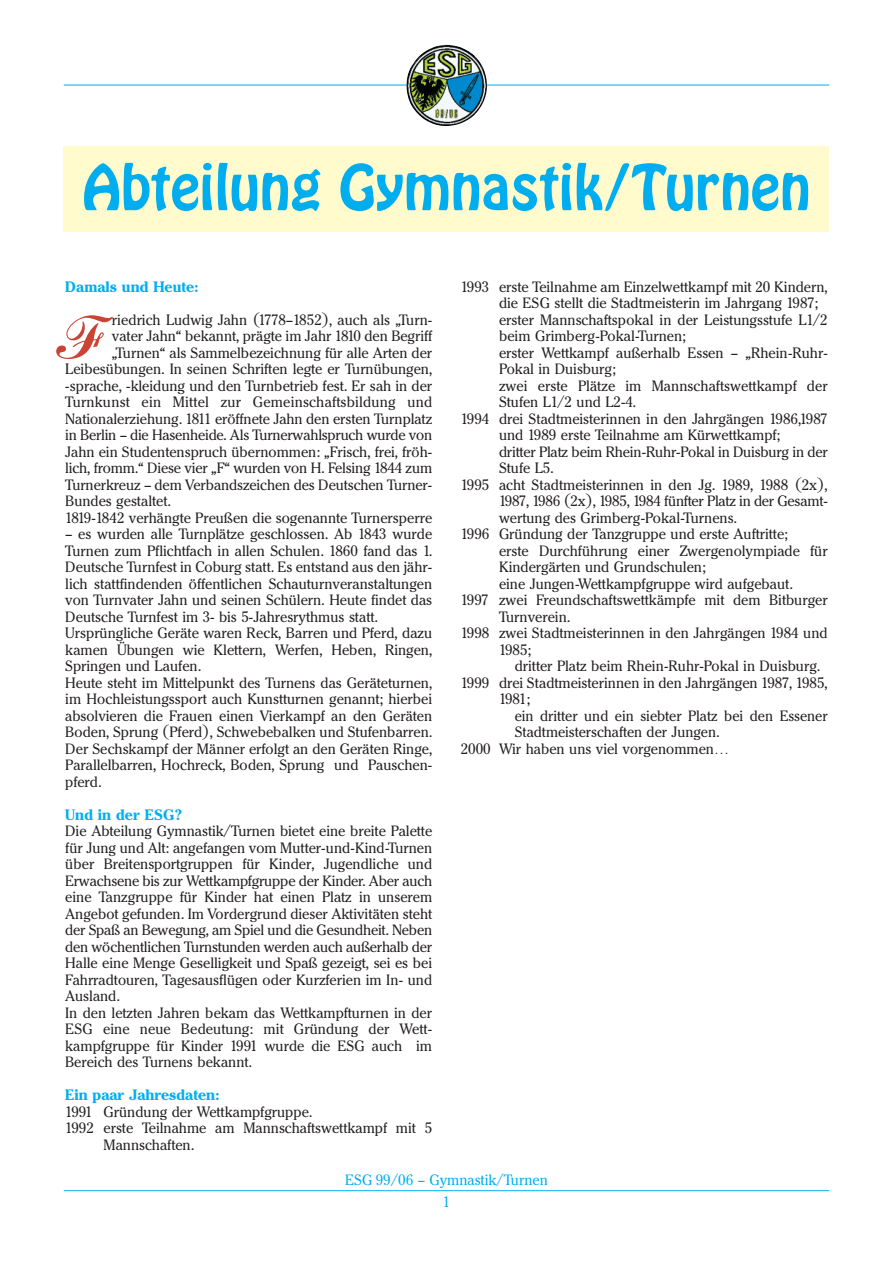
<style>
.page{position:relative;width:893px;height:1263px;background:#fff}
.page>*{position:absolute;margin:0;border:0;box-sizing:border-box;transform-origin:0 0}
.t1{font:69px "Commercial Script BT";color:#ca4334}
.t2{font:55.5px "Hobo Std";color:#00aeef}
.t3{font:15px/16.5px "Cheltenham ITCBQ";color:#231f20}
.t4{font:700 15px "Cheltenham ITCBQ";color:#00aeef}
.t5{font:15px/22.5px "Cheltenham ITCBQ";color:#00aeef;text-align:center}
</style>
<div class="page">
<div style="left:64px;top:147px;width:765px;height:85px;background:#fffbcc"></div>
<hr style="left:64px;top:85px;width:765px;height:1px;background:#00aeef">
<hr style="left:64px;top:1190px;width:765px;height:1px;background:#00aeef">
<img style="left:410px;top:44px;width:73px;height:24px">
<h2 class="t2" style="left:82px;top:164px;width:730px">Abteilung Gymnastik/Turnen</h2>
<p class="t3" style="left:461px;top:278px;width:368px">1993 erste Teilnahme am Einzelwettkampf mit 20 Kindern,</p>
<p class="t3" style="left:499px;top:295px;width:321px">die ESG stellt die Stadtmeisterin im Jahrgang 1987;</p>
<p class="t3" style="left:499px;top:311px;width:330px">erster Mannschaftspokal in der Leistungsstufe L1/2</p>
<p class="t3" style="left:499px;top:328px;width:189px">beim Grimberg-Pokal-Turnen;</p>
<p class="t3" style="left:499px;top:344px;width:330px">erster Wettkampf außerhalb Essen – „Rhein-Ruhr-</p>
<p class="t3" style="left:499px;top:361px;width:118px">Pokal in Duisburg;</p>
<p class="t3" style="left:499px;top:377px;width:330px">zwei erste Plätze im Mannschaftswettkampf der</p>
<p class="t3" style="left:499px;top:394px;width:138px">Stufen L1/2 und L2-4.</p>
<p class="t3" style="left:461px;top:410px;width:368px">1994 drei Stadtmeisterinnen in den Jahrgängen 1986,1987</p>
<p class="t3" style="left:499px;top:427px;width:283px">und 1989 erste Teilnahme am Kürwettkampf;</p>
<p class="t3" style="left:499px;top:443px;width:330px">dritter Platz beim Rhein-Ruhr-Pokal in Duisburg in der</p>
<p class="t3" style="left:499px;top:460px;width:56px">Stufe L5.</p>
<p class="t3" style="left:461px;top:476px;width:368px">1995 acht Stadtmeisterinnen in den Jg. 1989, 1988 (2x),</p>
<p class="t3" style="left:499px;top:493px;width:330px">1987, 1986 (2x), 1985, 1984 fünfter Platz in der Gesamt-</p>
<p class="t3" style="left:499px;top:509px;width:240px">wertung des Grimberg-Pokal-Turnens.</p>
<p class="t3" style="left:461px;top:526px;width:329px">1996 Gründung der Tanzgruppe und erste Auftritte;</p>
<p class="t3" style="left:499px;top:542px;width:330px">erste Durchführung einer Zwergenolympiade für</p>
<p class="t3" style="left:499px;top:559px;width:208px">Kindergärten und Grundschulen;</p>
<p class="t3" style="left:499px;top:575px;width:295px">eine Jungen-Wettkampfgruppe wird aufgebaut.</p>
<p class="t3" style="left:461px;top:592px;width:368px">1997 zwei Freundschaftswettkämpfe mit dem Bitburger</p>
<p class="t3" style="left:499px;top:608px;width:73px">Turnverein.</p>
<p class="t3" style="left:461px;top:625px;width:368px">1998 zwei Stadtmeisterinnen in den Jahrgängen 1984 und</p>
<p class="t3" style="left:499px;top:641px;width:34px">1985;</p>
<p class="t3" style="left:515px;top:658px;width:307px">dritter Platz beim Rhein-Ruhr-Pokal in Duisburg.</p>
<p class="t3" style="left:461px;top:674px;width:368px">1999 drei Stadtmeisterinnen in den Jahrgängen 1987, 1985,</p>
<p class="t3" style="left:499px;top:691px;width:33px">1981;</p>
<p class="t3" style="left:515px;top:707px;width:314px">ein dritter und ein siebter Platz bei den Essener</p>
<p class="t3" style="left:515px;top:724px;width:206px">Stadtmeisterschaften der Jungen.</p>
<p class="t3" style="left:461px;top:740px;width:270px">2000 Wir haben uns viel vorgenommen…</p>
<p class="t4" style="left:65px;top:278px;width:135px">Damals und Heute:</p>
<p class="t3" style="left:112px;top:311px;width:322px">riedrich Ludwig Jahn (1778–1852), auch als „Turn-</p>
<p class="t3" style="left:112px;top:328px;width:322px">vater Jahn“ bekannt, prägte im Jahr 1810 den Begriff</p>
<p class="t3" style="left:112px;top:344px;width:322px">„Turnen“ als Sammelbezeichnung für alle Arten der</p>
<p class="t3" style="left:65px;top:361px;width:368px">Leibesübungen. In seinen Schriften legte er Turnübungen,</p>
<p class="t3" style="left:65px;top:377px;width:368px">-sprache, -kleidung und den Turnbetrieb fest. Er sah in der</p>
<p class="t3" style="left:65px;top:394px;width:368px">Turnkunst ein Mittel zur Gemeinschaftsbildung und</p>
<p class="t3" style="left:65px;top:410px;width:368px">Nationalerziehung. 1811 eröffnete Jahn den ersten Turnplatz</p>
<p class="t3" style="left:65px;top:427px;width:368px">in Berlin – die Hasenheide. Als Turnerwahlspruch wurde von</p>
<p class="t3" style="left:65px;top:443px;width:368px">Jahn ein Studentenspruch übernommen: „Frisch, frei, fröh-</p>
<p class="t3" style="left:65px;top:460px;width:368px">lich, fromm.“ Diese vier „F“ wurden von H. Felsing 1844 zum</p>
<p class="t3" style="left:65px;top:476px;width:368px">Turnerkreuz – dem Verbandszeichen des Deutschen Turner-</p>
<p class="t3" style="left:65px;top:493px;width:107px">Bundes gestaltet.</p>
<p class="t3" style="left:65px;top:509px;width:368px">1819-1842 verhängte Preußen die sogenannte Turnersperre</p>
<p class="t3" style="left:65px;top:526px;width:368px">– es wurden alle Turnplätze geschlossen. Ab 1843 wurde Turnen zum Pflichtfach in allen Schulen. 1860 fand das 1.<br>Deutsche Turnfest in Coburg statt. Es entstand aus den jähr&shy;lich stattfindenden öffentlichen Schauturnveranstaltungen von Turnvater Jahn und seinen Schülern. Heute findet das Deutsche Turnfest im 3- bis 5-Jahresrythmus statt.<br>Ursprüngliche Geräte waren Reck, Barren und Pferd, dazu kamen Übungen wie Klettern, Werfen, Heben, Ringen, Springen und Laufen.<br>Heute steht im Mittelpunkt des Turnens das Geräteturnen, im Hochleistungssport auch Kunstturnen genannt; hierbei absolvieren die Frauen einen Vierkampf an den Geräten Boden, Sprung (Pferd), Schwebebalken und Stufenbarren.<br>Der Sechskampf der Männer erfolgt an den Geräten Ringe, Parallelbarren, Hochreck, Boden, Sprung und Pauschen&shy;pferd.</p>
<p class="t4" style="left:65px;top:806px;width:118px">Und in der ESG?</p>
<p class="t3" style="left:65px;top:823px;width:369px">Die Abteilung Gymnastik/Turnen bietet eine breite Palette für Jung und Alt: angefangen vom Mutter-und-Kind-Turnen über Breitensportgruppen für Kinder, Jugendliche und Erwachsene bis zur Wettkampfgruppe der Kinder. Aber auch eine Tanzgruppe für Kinder hat einen Platz in unserem Angebot gefunden. Im Vordergrund dieser Aktivitäten steht der Spaß an Bewegung, am Spiel und die Gesundheit. Neben den wöchentlichen Turnstunden werden auch außerhalb der Halle eine Menge Geselligkeit und Spaß gezeigt, sei es bei Fahrradtouren, Tagesausflügen oder Kurzferien im In- und Ausland.<br>In den letzten Jahren bekam das Wettkampfturnen in der ESG eine neue Bedeutung: mit Gründung der Wett&shy;kampfgruppe für Kinder 1991 wurde die ESG auch im Bereich des Turnens bekannt.</p>
<p class="t4" style="left:65px;top:1087px;width:156px">Ein paar Jahresdaten:</p>
<p class="t3" style="left:65px;top:1103px;width:248px">1991 Gründung der Wettkampfgruppe.</p>
<p class="t3" style="left:65px;top:1120px;width:368px">1992 erste Teilnahme am Mannschaftswettkampf mit 5</p>
<p class="t3" style="left:104px;top:1136px;width:92px">Mannschaften.</p>
<p class="t5" style="left:345px;top:1168px;width:204px">ESG 99/06 – Gymnastik/Turnen<br>1</p>
<h1 class="t1" style="left:49px;top:316px;width:51px">F</h1>
</div>
